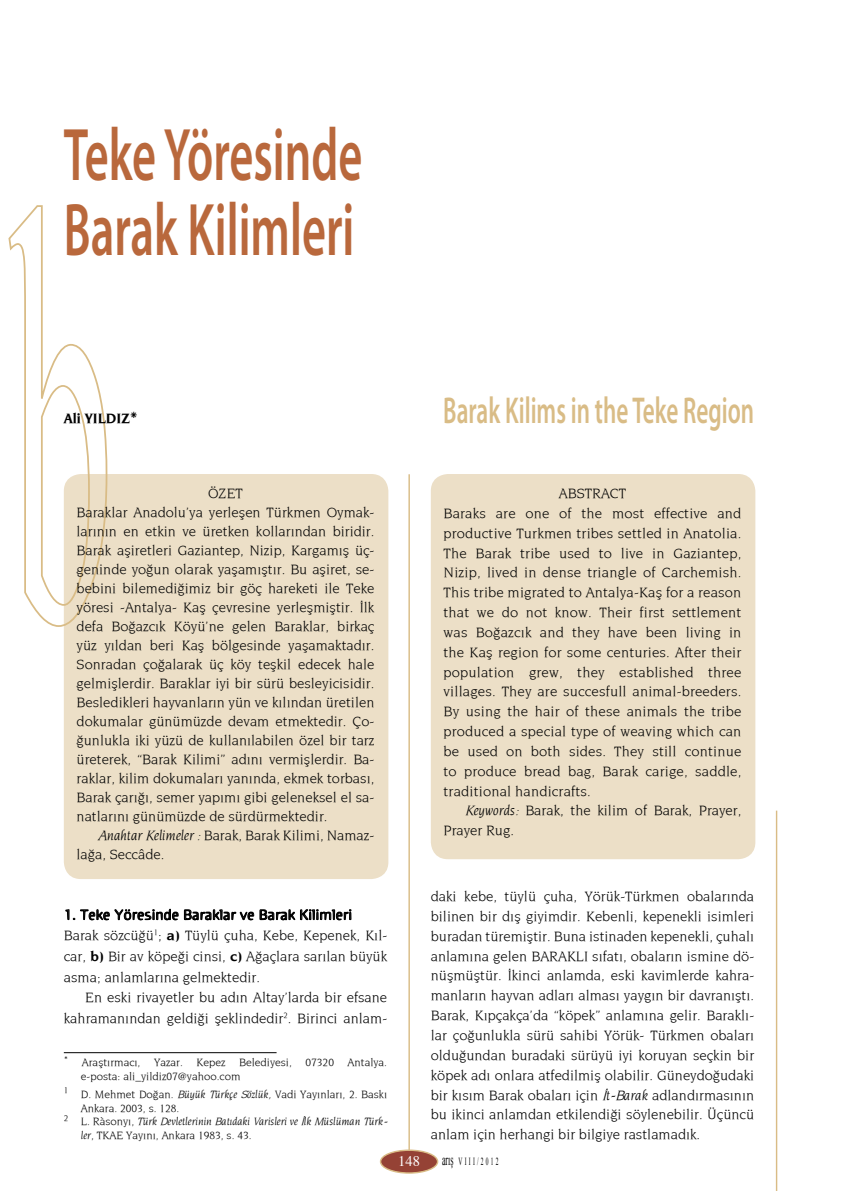
<style>
.page{position:relative;width:851px;height:1191px;background:#fff}
.page>*{position:absolute;margin:0;border:0;box-sizing:border-box;transform-origin:0 0}
.t1{font:600 75px/75px "Myriad Pro";color:#b9683c;scale:.62 1}
.t2{font:600 37.5px "Myriad Pro";color:#d9bc86;scale:.62 1}
.t3{font:14.55px/19.8px "Novarese";color:#000}
.t4{font:700 14.55px "Novarese";color:#000}
.t5{font:14.55px "Times";color:#fff}
.t6{font:13.05px "Hel Con Solaris";color:#000;scale:1.25 1}
.t7{font:11.4px/13.6px "Novarese";color:#000}
.t8{font:italic 11.4px "Novarese";color:#000}
.t9{font:10.95px "Times New Roman";letter-spacing:.4em;color:#000;scale:.51 1}
.s1{font-style:italic}
.s2{font-weight:700}
.s3{font-style:normal}
.s4{font-size:15.6px}
</style>
<div class="page">
<hr style="left:775px;top:810px;width:2px;height:381px;background:#d9bc86">
<div style="left:380px;top:1150px;width:57px;height:23px;background:#954235;border-radius:50%"></div>
<div style="left:380px;top:1149px;width:58px;height:24px;border:1px solid #d9bc86;border-radius:50%"></div>
<hr style="left:408px;top:474px;width:2px;height:676px;background:#d9bc86">
<div style="left:64px;top:474px;width:324px;height:405px;background:#ecdfc7;border-radius:17px"></div>
<div style="left:431px;top:474px;width:324px;height:385px;background:#ecdfc7;border-radius:17px"></div>
<svg style="left:8px;top:205px;width:100px;height:422px"></svg>
<svg style="left:66px;top:909px;width:112px;height:11px"></svg>
<svg style="left:184px;top:909px;width:70px;height:11px"></svg>
<svg style="left:260px;top:909px;width:91px;height:11px"></svg>
<hr style="left:64px;top:1052px;width:212px;height:1px;background:#000">
<h1 class="t1" style="left:64px;top:124px;width:483px">Teke Yöresinde<br>Barak Kilimleri</h1>
<p class="t4" style="left:64px;top:410px;width:68px">Ali YILDIZ</p>
<h2 class="t2" style="left:443px;top:396px;width:503px">Barak Kilims in the Teke Region</h2>
<p class="t3" style="left:77px;top:483px;width:299px;line-height:19px;text-indent:131px">ÖZET<br>Baraklar Anadolu’ya yerleşen Türkmen Oymak&shy;larının en etkin ve üretken kollarından biridir.<br>Barak aşiretleri Gaziantep, Nizip, Kargamış üç&shy;geninde yoğun olarak yaşamıştır. Bu aşiret, se&shy;bebini bilemediğimiz bir göç hareketi ile Teke yöresi -Antalya- Kaş çevresine yerleşmiştir. İlk defa Boğazcık Köyü’ne gelen Baraklar, birkaç yüz yıldan beri Kaş bölgesinde yaşamaktadır.<br>Sonradan çoğalarak üç köy teşkil edecek hale gelmişlerdir. Baraklar iyi bir sürü besleyicisidir.<br>Besledikleri hayvanların yün ve kılından üretilen dokumalar günümüzde devam etmektedir. Ço&shy;ğunlukla iki yüzü de kullanılabilen özel bir tarz üreterek, “Barak Kilimi” adını vermişlerdir. Ba&shy;raklar, kilim dokumaları yanında, ekmek torbası, Barak çarığı, semer yapımı gibi geleneksel el sa&shy;natlarını günümüzde de sürdürmektedir.</p>
<p class="t3" style="left:77px;top:825px;width:299px;line-height:19px;text-indent:21px"><span class="s1">Anahtar Kelimeler :</span> Barak, Barak Kilimi, Namaz&shy;lağa, Seccâde.</p>
<p class="t6" style="left:64px;top:906px;width:232px">1. Teke Yöresinde Baraklar ve Barak Kilimleri</p>
<p class="t3" style="left:64px;top:924px;width:325px;line-height:20.7px;text-align:justify">Barak sözcüğü<sup>1</sup>; <span class="s2">a)</span> Tüylü çuha, Kebe, Kepenek, Kıl&shy;car, <span class="s2">b)</span> Bir av köpeği cinsi, <span class="s2">c)</span> Ağaçlara sarılan büyük asma; anlamlarına gelmektedir.</p>
<p class="t3" style="left:64px;top:986px;width:325px;line-height:20.7px;text-align:right">En eski rivayetler bu adın Altay’larda bir efsane kahramanından geldiği şeklindedir<sup>2</sup>. Birinci anlam-</p>
<p class="t7" style="left:81px;top:1055px;width:308px;text-indent:-17px"><sup>*</sup> Araştırmacı, Yazar. Kepez Belediyesi, 07320 Antalya. e-posta: ali_yildiz07@yahoo.com</p>
<p class="t7" style="left:64px;top:1087px;width:325px"><sup>1</sup> D. Mehmet Doğan. <span class="s1">Büyük Türkçe Sözlük,</span> Vadi Yayınları, 2. Baskı</p>
<p class="t7" style="left:81px;top:1100px;width:100px">Ankara. 2003, s. 128.</p>
<p class="t8" style="left:64px;top:1114px;width:325px"><sup>2</sup> <span class="s3">L. Ràsonyı,</span> Türk Devletlerinin Batıdaki Varisleri ve İlk Müslüman Türk-</p>
<p class="t7" style="left:81px;top:1128px;width:172px"><span class="s1">ler</span>, TKAE Yayını, Ankara 1983, s. 43.</p>
<p class="t3" style="left:443px;top:483px;width:299px;text-indent:115px">ABSTRACT<br>Baraks are one of the most effective and productive Turkmen tribes settled in Anatolia.<br>The Barak tribe used to live in Gaziantep, Nizip, lived in dense triangle of Carchemish.<br>This tribe migrated to Antalya-Kaş for a reason that we do not know. Their first settlement was Boğazcık and they have been living in the Kaş region for some centuries. After their population grew, they established three villages. They are succesfull animal-breeders.<br>By using the hair of these animals the tribe produced a special type of weaving which can be used on both sides. They still continue to produce bread bag, Barak carige, saddle, traditional handicrafts.</p>
<p class="t3" style="left:443px;top:800px;width:299px;text-indent:21px"><span class="s1">Keywords:</span> Barak, the kilim of Barak, Prayer,<br>Prayer Rug.</p>
<p class="t3" style="left:431px;top:885px;width:325px;text-align:justify">daki kebe, tüylü çuha, Yörük-Türkmen obalarında bilinen bir dış giyimdir. Kebenli, kepenekli isimleri buradan türemiştir. Buna istinaden kepenekli, çuhalı anlamına gelen BARAKLI sıfatı, obaların ismine dö&shy;nüşmüştür. İkinci anlamda, eski kavimlerde kahra&shy;manların hayvan adları alması yaygın bir davranıştı.<br>Barak, Kıpçakça’da “köpek” anlamına gelir. Baraklı&shy;lar çoğunlukla sürü sahibi Yörük- Türkmen obaları olduğundan buradaki sürüyü iyi koruyan seçkin bir köpek adı onlara atfedilmiş olabilir. Güneydoğudaki bir kısım Barak obaları için <span class="s1">İt-Barak</span> adlandırmasının bu ikinci anlamdan etkilendiği söylenebilir. Üçüncü anlam için herhangi bir bilgiye rastlamadık.</p>
<p class="t5" style="left:398px;top:1147px;width:23px">148</p>
<p class="t9" style="left:442px;top:1154px;width:112px"><span class="s4">arış</span> VIII/2012</p>
</div>
